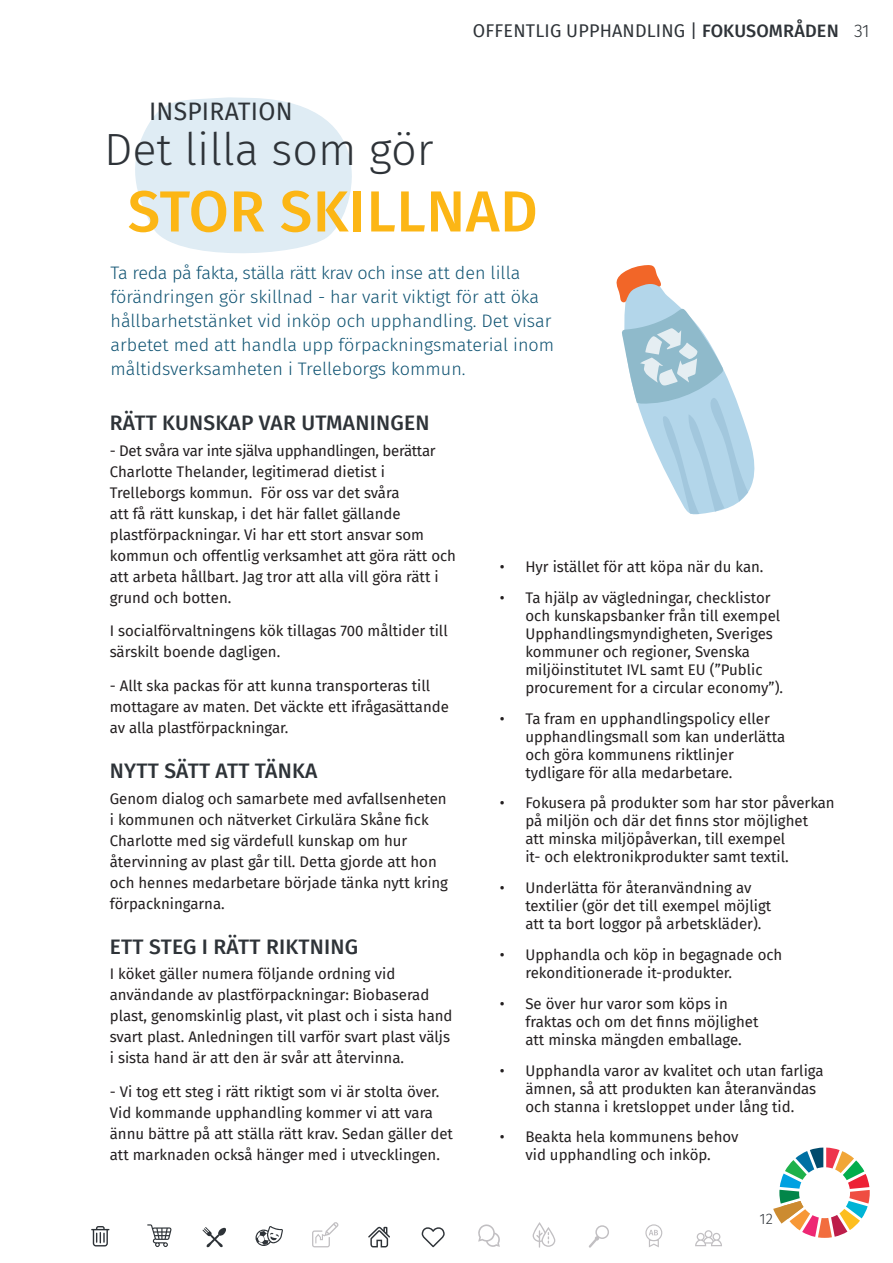
<style>
.page{position:relative;width:893px;height:1263px;background:#fff}
.page>*{position:absolute;margin:0;border:0;box-sizing:border-box;transform-origin:0 0}
.t1{font:500 57.9px "Fira Sans";letter-spacing:.01em;color:#fcb615}
.t2{font:300 45px "Fira Sans";color:#2e3338}
.t3{font:24.75px "Fira Sans";letter-spacing:.01em;color:#2e3338}
.Mellanrubrik{font:500 21px "Fira Sans";letter-spacing:.01em;color:#2e3338}
.Ingress{font:300 18px/24px "Fira Sans";color:#0f5372}
.t4{font:18px "Fira Sans";letter-spacing:.01em;color:#2e3338}
.t5{font:300 18px "Fira Sans";color:#2e3338}
.Bröd{font:15px/21px "Fira Sans";color:#231f20}
.Ingress-2{font:300 15px "Fira Sans";color:#2e3338}
.s1{font-weight:500}
</style>
<div class="page">
<svg style="left:135px;top:97px;width:217px;height:156px"></svg>
<svg style="left:147px;top:1224px;width:25px;height:23px"></svg>
<svg style="left:368px;top:1227px;width:22px;height:20px"></svg>
<svg style="left:422px;top:1227px;width:23px;height:20px"></svg>
<svg style="left:91px;top:1226px;width:18px;height:20px"></svg>
<svg style="left:589px;top:1225px;width:20px;height:22px"></svg>
<svg style="left:312px;top:1222px;width:26px;height:25px"></svg>
<svg style="left:478px;top:1224px;width:22px;height:23px"></svg>
<svg style="left:695px;top:1230px;width:27px;height:16px"></svg>
<svg style="left:645px;top:1224px;width:17px;height:23px"></svg>
<svg style="left:202px;top:1227px;width:24px;height:20px"></svg>
<svg style="left:256px;top:1226px;width:27px;height:20px"></svg>
<svg style="left:533px;top:1222px;width:22px;height:25px"></svg>
<svg style="left:773px;top:1147px;width:97px;height:91px"></svg>
<svg style="left:616px;top:265px;width:139px;height:250px"></svg>
<p class="t3" style="left:149px;top:93px;width:145px">INSPIRATION</p>
<p class="t4" style="left:473px;top:17px;width:367px">OFFENTLIG UPPHANDLING | <span class="s1">FOKUSOMRÅDEN</span></p>
<p class="t5" style="left:854px;top:18px;width:17px">31</p>
<p class="t2" style="left:104px;top:117px;width:331px">Det lilla som gör</p>
<p class="t1" style="left:128px;top:165px;width:411px">STOR SKILLNAD</p>
<p class="Ingress" style="left:111px;top:261px;width:445px">Ta reda på fakta, ställa rätt krav och inse att den lilla förändringen gör skillnad - har varit viktigt för att öka hållbarhetstänket vid inköp och upphandling. Det visar arbetet med att handla upp förpackningsmaterial inom måltidsverksamheten i Trelleborgs kommun.</p>
<p class="Mellanrubrik" style="left:110px;top:406px;width:321px">RÄTT KUNSKAP VAR UTMANINGEN</p>
<p class="Bröd" style="left:110px;top:439px;width:348px">- Det svåra var inte själva upphandlingen, berättar Charlotte Thelander, legitimerad dietist i Trelleborgs kommun. För oss var det svåra<br>att få rätt kunskap, i det här fallet gällande plastförpackningar. Vi har ett stort ansvar som kommun och offentlig verksamhet att göra rätt och att arbeta hållbart. Jag tror att alla vill göra rätt i grund och botten.</p>
<p class="Bröd" style="left:110px;top:620px;width:339px">I socialförvaltningens kök tillagas 700 måltider till särskilt boende dagligen.</p>
<p class="Bröd" style="left:110px;top:675px;width:341px">- Allt ska packas för att kunna transporteras till mottagare av maten. Det väckte ett ifrågasättande av alla plastförpackningar.</p>
<p class="Mellanrubrik" style="left:110px;top:754px;width:209px">NYTT SÄTT ATT TÄNKA</p>
<p class="Bröd" style="left:110px;top:787px;width:340px">Genom dialog och samarbete med avfallsenheten i kommunen och nätverket Cirkulära Skåne fick Charlotte med sig värdefull kunskap om hur återvinning av plast går till. Detta gjorde att hon och hennes medarbetare började tänka nytt kring förpackningarna.</p>
<p class="Mellanrubrik" style="left:110px;top:930px;width:250px">ETT STEG I RÄTT RIKTNING</p>
<p class="Bröd" style="left:110px;top:963px;width:344px">I köket gäller numera följande ordning vid användande av plastförpackningar: Biobaserad plast, genomskinlig plast, vit plast och i sista hand svart plast. Anledningen till varför svart plast väljs i sista hand är att den är svår att återvinna.</p>
<p class="Bröd" style="left:110px;top:1081px;width:345px">- Vi tog ett steg i rätt riktigt som vi är stolta över.<br>Vid kommande upphandling kommer vi att vara ännu bättre på att ställa rätt krav. Sedan gäller det att marknaden också hänger med i utvecklingen.</p>
<p class="Bröd" style="left:500px;top:556px;width:265px">• Hyr istället för att köpa när du kan.</p>
<p class="Bröd" style="left:525px;top:588px;width:259px;line-height:18px;text-indent:-26px">• Ta hjälp av vägledningar, checklistor och kunskapsbanker från till exempel Upphandlingsmyndigheten, Sveriges kommuner och regioner, Svenska miljöinstitutet IVL samt EU (”Public procurement for a circular economy”).</p>
<p class="Bröd" style="left:525px;top:709px;width:261px;line-height:18px;text-indent:-26px">• Ta fram en upphandlingspolicy eller upphandlingsmall som kan underlätta och göra kommunens riktlinjer tydligare för alla medarbetare.</p>
<p class="Bröd" style="left:525px;top:794px;width:311px;line-height:18px;text-indent:-26px">• Fokusera på produkter som har stor påverkan på miljön och där det finns stor möjlighet<br>att minska miljöpåverkan, till exempel<br>it- och elektronikprodukter samt textil.</p>
<p class="Bröd" style="left:525px;top:878px;width:247px;line-height:18px;text-indent:-26px">• Underlätta för återanvändning av textilier (gör det till exempel möjligt att ta bort loggor på arbetskläder).</p>
<p class="Bröd" style="left:525px;top:945px;width:258px;line-height:18px;text-indent:-26px">• Upphandla och köp in begagnade och rekonditionerade it-produkter.</p>
<p class="Bröd" style="left:525px;top:994px;width:235px;line-height:18px;text-indent:-26px">• Se över hur varor som köps in fraktas och om det finns möjlighet att minska mängden emballage.</p>
<p class="Bröd" style="left:525px;top:1061px;width:300px;line-height:18px;text-indent:-26px">• Upphandla varor av kvalitet och utan farliga ämnen, så att produkten kan återanvändas och stanna i kretsloppet under lång tid.</p>
<p class="Bröd" style="left:500px;top:1128px;width:240px;line-height:18px;text-align:center">• Beakta hela kommunens behov vid upphandling och inköp.</p>
<p class="Ingress-2" style="left:760px;top:1208px;width:15px">12</p>
</div>
